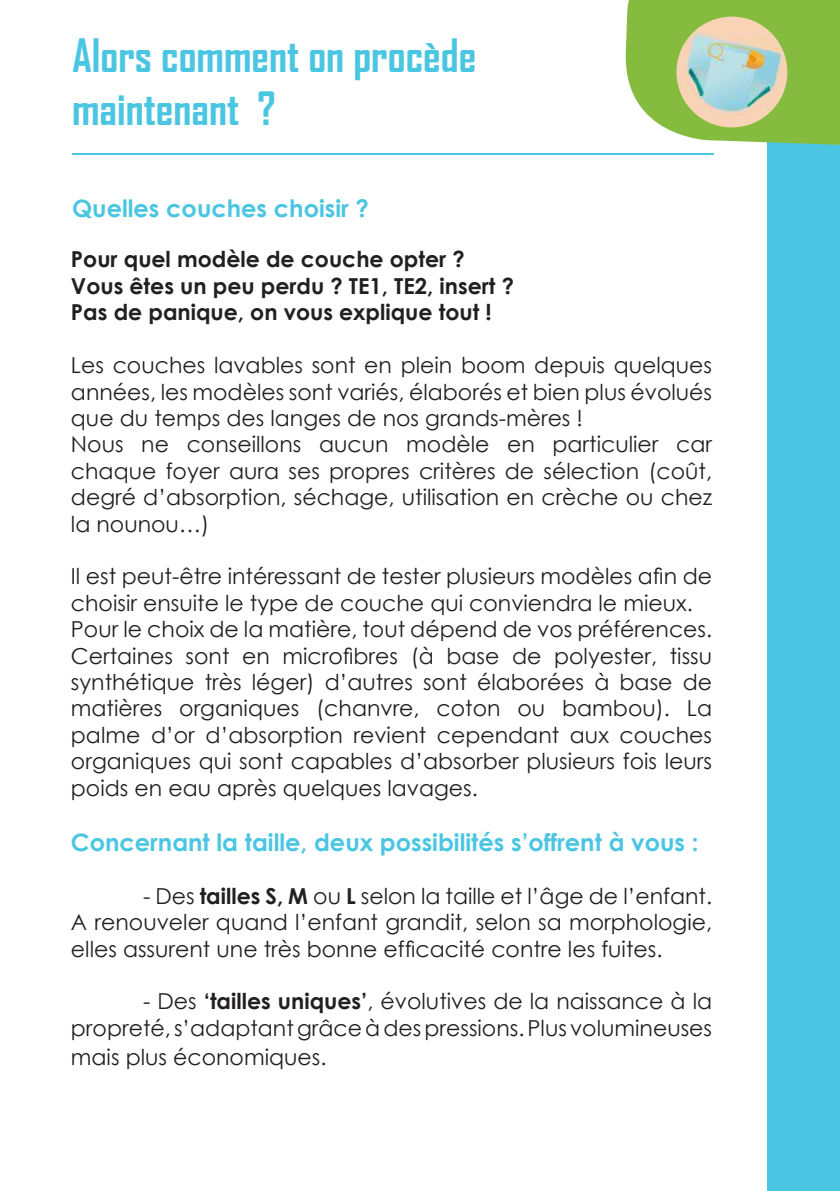
<style>
.page{position:relative;width:840px;height:1191px;background:#fff}
.page>*{position:absolute;margin:0;border:0;box-sizing:border-box;transform-origin:0 0}
.t1{font:700 44px/52.8px "Agency FB";color:#4ac6e2}
.t2{font:700 24px "Century Gothic";color:#4ac6e2}
.t3{font:22px/26.4px "Century Gothic";color:#231f20}
.t4{font:700 22px/26.4px "Century Gothic";color:#231f20}
.s1{font-weight:700}
</style>
<div class="page">
<div style="left:767px;top:0;width:72px;height:1191px;background:#4ac6e2"></div>
<hr style="left:72px;top:153px;width:640px;height:1px;background:#4ac6e2">
<svg style="left:625px;top:0;width:214px;height:145px;background:#94c45a"></svg>
<img style="left:668px;top:17px;width:126px;height:118px">
<h1 class="t1" style="left:72px;top:28px;width:405px">Alors comment on procède maintenant ?</h1>
<p class="t2" style="left:72px;top:190px;width:298px">Quelles couches choisir ?</p>
<p class="t4" style="left:71px;top:245px;width:444px">Pour quel modèle de couche opter ?<br>Vous êtes un peu perdu ? TE1, TE2, insert ?<br>Pas de panique, on vous explique tout !</p>
<p class="t3" style="left:71px;top:351px;width:642px">Les couches lavables sont en plein boom depuis quelques années, les modèles sont variés, élaborés et bien plus évolués que du temps des langes de nos grands-mères !<br>Nous ne conseillons aucun modèle en particulier car chaque foyer aura ses propres critères de sélection (coût, degré d’absorption, séchage, utilisation en crèche ou chez la nounou…)</p>
<p class="t3" style="left:71px;top:563px;width:642px">Il est peut-être intéressant de tester plusieurs modèles afin de choisir ensuite le type de couche qui conviendra le mieux.<br>Pour le choix de la matière, tout dépend de vos préférences.<br>Certaines sont en microfibres (à base de polyester, tissu synthétique très léger) d’autres sont élaborées à base de matières organiques (chanvre, coton ou bambou). La palme d’or d’absorption revient cependant aux couches organiques qui sont capables d’absorber plusieurs fois leurs poids en eau après quelques lavages.</p>
<p class="t2" style="left:71px;top:824px;width:628px">Concernant la taille, deux possibilités s’offrent à vous :</p>
<p class="t3" style="left:71px;top:882px;width:642px;text-align:justify;text-indent:72px">- Des <span class="s1">tailles S, M</span> ou <span class="s1">L</span> selon la taille et l’âge de l’enfant.<br>A renouveler quand l’enfant grandit, selon sa morphologie, elles assurent une très bonne efficacité contre les fuites.</p>
<p class="t3" style="left:71px;top:987px;width:642px;text-align:right">- Des <span class="s1">‘tailles uniques’</span>, évolutives de la naissance à la propreté, s’adaptant grâce à des pressions. Plus volumineuses</p>
<p class="t3" style="left:71px;top:1043px;width:257px">mais plus économiques.</p>
</div>
